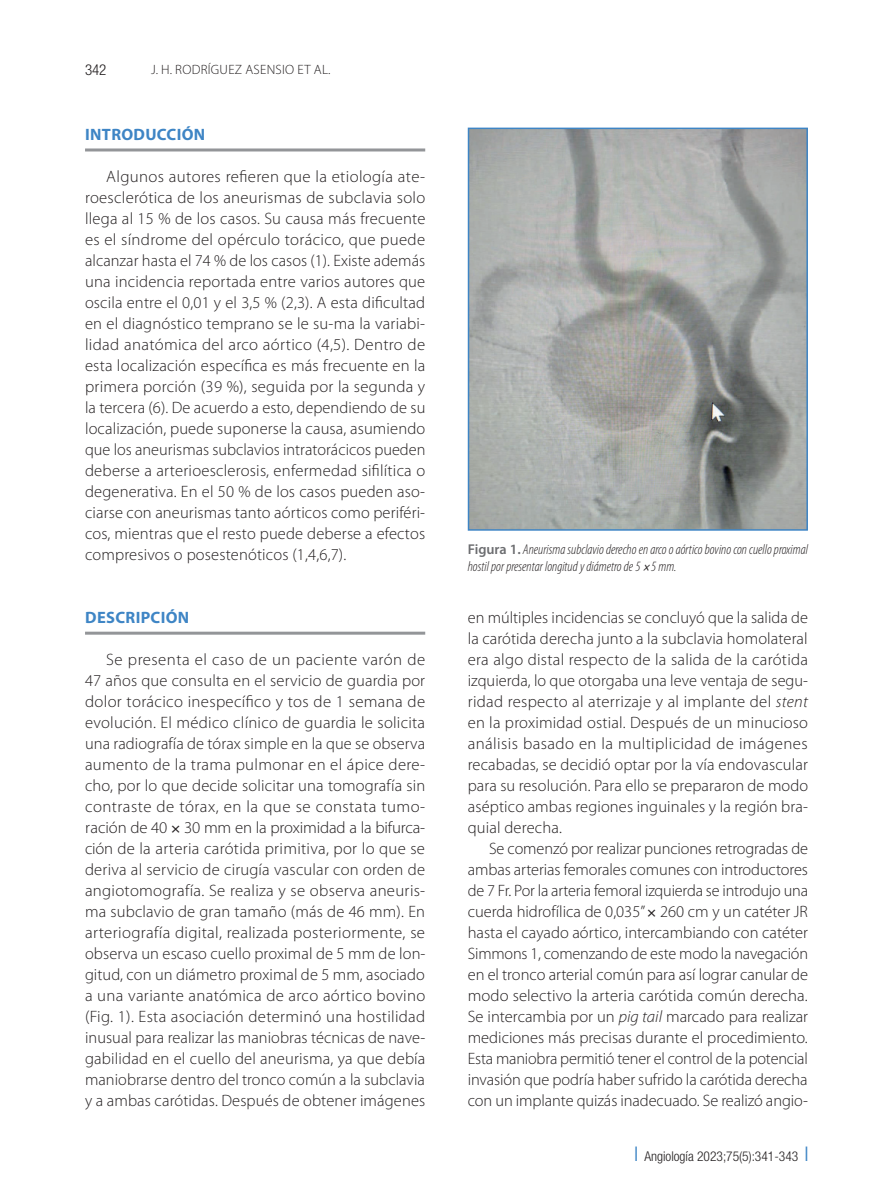
<style>
.page{position:relative;width:893px;height:1191px;background:#fff}
.page>*{position:absolute;margin:0;border:0;box-sizing:border-box;transform-origin:0 0}
.t1{font:300 16.5px/21px "Myriad Pro";letter-spacing:.005em;color:#231f20;text-align:justify}
.t2{font:700 16.5px "Myriad Pro";letter-spacing:.02em;color:#3e85c5}
.t3{font:300 condensed 15px "Helvetica Neue LT Std";color:#231f20}
.t4{font:italic 300 condensed 14.25px/16.5px "Myriad Pro";color:#231f20}
.t5{font:300 condensed 13.5px "Helvetica Neue LT Std";color:#231f20}
.t6{font:300 13.5px "Myriad Pro";letter-spacing:.02em;color:#231f20}
.s1{font-weight:600;font-style:normal;font-stretch:normal;color:#6c6d70}
.s2{font-style:italic}
.s3{color:#3e85c5}
</style>
<div class="page">
<hr style="left:85px;top:148px;width:340px;height:3px;background:#939598">
<hr style="left:85px;top:631px;width:340px;height:3px;background:#939598">
<img style="left:471px;top:131px;width:334px;height:397px">
<div style="left:468px;top:128px;width:340px;height:403px;border:2px solid #3e85c5"></div>
<p class="t3" style="left:85px;top:61px;width:23px">342</p>
<p class="t6" style="left:151px;top:61px;width:181px">J. H. Rodríguez Asensio ET AL.</p>
<p class="t2" style="left:85px;top:124px;width:122px">INTRODUCCIÓN</p>
<p class="t1" style="left:85px;top:166px;width:342px;text-indent:21px">Algunos autores refieren que la etiología ate&shy;roesclerótica de los aneurismas de subclavia solo llega al 15 % de los casos. Su causa más frecuente es el síndrome del opérculo torácico, que puede alcanzar hasta el 74 % de los casos (1). Existe además una incidencia reportada entre varios autores que oscila entre el 0,01 y el 3,5 % (2,3). A esta dificultad en el diagnóstico temprano se le su-ma la variabi&shy;lidad anatómica del arco aórtico (4,5). Dentro de esta localización específica es más frecuente en la primera porción (39 %), seguida por la segunda y la tercera (6). De acuerdo a esto, dependiendo de su localización, puede suponerse la causa, asumiendo que los aneurismas subclavios intratorácicos pueden deberse a arterioesclerosis, enfermedad sifilítica o degenerativa. En el 50 % de los casos pueden aso&shy;ciarse con aneurismas tanto aórticos como periféri&shy;cos, mientras que el resto puede deberse a efectos compresivos o posestenóticos (1,4,6,7).</p>
<p class="t2" style="left:85px;top:607px;width:106px">DESCRIPCIÓN</p>
<p class="t1" style="left:85px;top:649px;width:342px;text-indent:21px">Se presenta el caso de un paciente varón de 47 años que consulta en el servicio de guardia por dolor torácico inespecífico y tos de 1 semana de evolución. El médico clínico de guardia le solicita una radiografía de tórax simple en la que se observa aumento de la trama pulmonar en el ápice dere&shy;cho, por lo que decide solicitar una tomografía sin contraste de tórax, en la que se constata tumo&shy;ración de 40 30 mm en la proximidad a la bifurca&shy;ción de la arteria carótida primitiva, por lo que se deriva al servicio de cirugía vascular con orden de angiotomografía. Se realiza y se observa aneuris&shy;ma subclavio de gran tamaño (más de 46 mm). En arteriografía digital, realizada posteriormente, se observa un escaso cuello proximal de 5 mm de lon&shy;gitud, con un diámetro proximal de 5 mm, asociado a una variante anatómica de arco aórtico bovino (Fig. 1). Esta asociación determinó una hostilidad inusual para realizar las maniobras técnicas de nave&shy;gabilidad en el cuello del aneurisma, ya que debía maniobrarse dentro del tronco común a la subclavia y a ambas carótidas. Después de obtener imágenes</p>
<p class="t4" style="left:468px;top:541px;width:342px"><span class="s1">Figura 1.</span> Aneurisma subclavio derecho en arco o aórtico bovino con cuello proximal hostil por presentar longitud y diámetro de 5 5 mm.</p>
<p class="t1" style="left:468px;top:606px;width:342px">en múltiples incidencias se concluyó que la salida de la carótida derecha junto a la subclavia homolateral era algo distal respecto de la salida de la carótida izquierda, lo que otorgaba una leve ventaja de segu&shy;ridad respecto al aterrizaje y al implante del <span class="s2">stent </span>en la proximidad ostial. Después de un minucioso análisis basado en la multiplicidad de imágenes recabadas, se decidió optar por la vía endovascular para su resolución. Para ello se prepararon de modo aséptico ambas regiones inguinales y la región bra&shy;quial derecha.</p>
<p class="t1" style="left:468px;top:837px;width:342px;text-indent:21px">Se comenzó por realizar punciones retrogradas de ambas arterias femorales comunes con introductores de 7 Fr. Por la arteria femoral izquierda se introdujo una cuerda hidrofílica de 0,035” 260 cm y un catéter JR hasta el cayado aórtico, intercambiando con catéter Simmons 1, comenzando de este modo la navegación en el tronco arterial común para así lograr canular de modo selectivo la arteria carótida común derecha.<br>Se intercambia por un <span class="s2">pig tail</span> marcado para realizar mediciones más precisas durante el procedimiento.<br>Esta maniobra permitió tener el control de la potencial invasión que podría haber sufrido la carótida derecha con un implante quizás inadecuado. Se realizó angio-</p>
<p class="t5" style="left:635px;top:1148px;width:175px"><span class="s3">❘</span> Angiología 2023;75(5):341-343 <span class="s3">❘</span></p>
</div>
